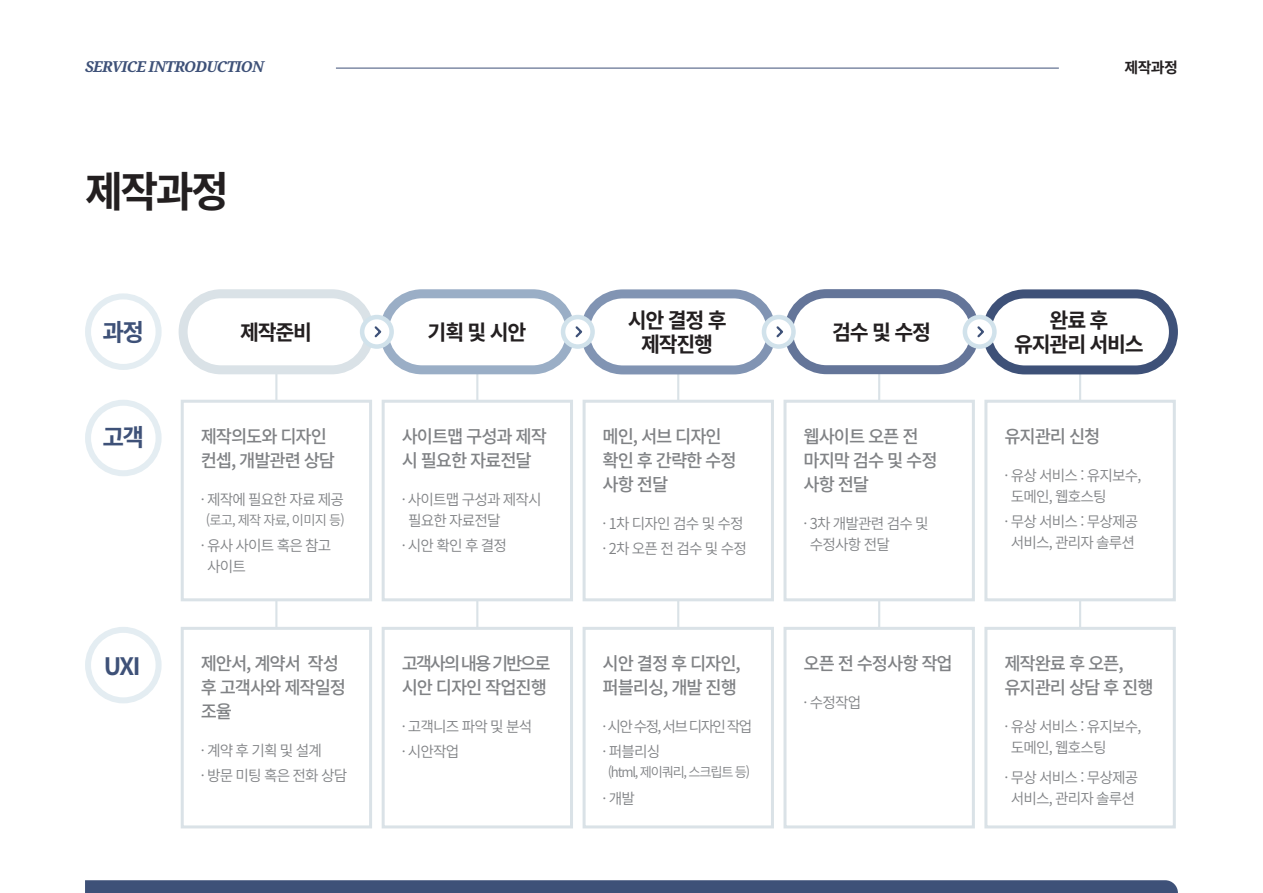
<style>
.page{position:relative;width:1263px;height:893px;background:#fff}
.page>*{position:absolute;margin:0;border:0;box-sizing:border-box;transform-origin:0 0}
.t1{font:700 42px "Noto Sans CJ Kkr";color:#231f20}
.t2{font:700 24px "Noto Sans CJ Kkr";letter-spacing:-.06em;color:#3e5178}
.t3{font:700 21px "Noto Sans CJ Kkr";letter-spacing:-.06em;color:#231f20}
.t4{font:500 18px "Noto Sans CJ Kkr";letter-spacing:-.06em;color:#808285}
.t5{font:500 18px "Noto Sans CJ Kkr";letter-spacing:-.12em;color:#808285}
.t6{font:600 15px "Noto Sans CJ Kkr";letter-spacing:-.06em;color:#808285}
.t7{font:italic 700 15px "Noto Serif";letter-spacing:-.04em;color:#3e5178}
.t8{font:600 15px "Noto Sans CJ Kkr";letter-spacing:-.11em;color:#808285}
.t9{font:700 15px "Noto Sans CJ Kkr";color:#231f20}
.t10{font:600 13.5px "Noto Sans CJ Kkr";letter-spacing:-.09em;color:#808285}
</style>
<div class="page">
<hr style="left:275px;top:370px;width:2px;height:298px;background:#dae2e7">
<hr style="left:476px;top:370px;width:2px;height:298px;background:#dae2e7">
<hr style="left:677px;top:370px;width:2px;height:298px;background:#dae2e7">
<hr style="left:878px;top:370px;width:2px;height:298px;background:#dae2e7">
<hr style="left:1079px;top:370px;width:2px;height:298px;background:#dae2e7">
<div style="left:85px;top:293px;width:77px;height:77px;border:6px solid #e4edf2;border-radius:50%"></div>
<div style="left:85px;top:400px;width:77px;height:76px;border:6px solid #e4edf2;border-radius:50%"></div>
<div style="left:85px;top:627px;width:77px;height:76px;border:6px solid #e4edf2;border-radius:50%"></div>
<hr style="left:336px;top:68px;width:723px;height:1px;background:#3e5178">
<svg style="left:85px;top:880px;width:1093px;height:13px"></svg>
<div style="left:179px;top:289px;width:195px;height:85px;border:9px solid #dae2e7;border-radius:38px"></div>
<svg style="left:180px;top:398px;width:192px;height:205px"></svg>
<svg style="left:180px;top:625px;width:192px;height:204px"></svg>
<svg style="left:381px;top:398px;width:192px;height:205px"></svg>
<svg style="left:381px;top:625px;width:192px;height:204px"></svg>
<svg style="left:582px;top:398px;width:192px;height:205px"></svg>
<svg style="left:582px;top:625px;width:192px;height:204px"></svg>
<svg style="left:783px;top:398px;width:192px;height:205px"></svg>
<svg style="left:783px;top:625px;width:192px;height:204px"></svg>
<svg style="left:984px;top:399px;width:192px;height:203px"></svg>
<svg style="left:984px;top:626px;width:192px;height:203px"></svg>
<div style="left:379px;top:289px;width:196px;height:85px;border:9px solid #9aaec6;border-radius:38px"></div>
<div style="left:580px;top:289px;width:196px;height:85px;border:9px solid #8194b3;border-radius:38px"></div>
<div style="left:784px;top:289px;width:196px;height:85px;border:9px solid #647599;border-radius:38px"></div>
<div style="left:982px;top:289px;width:196px;height:85px;border:9px solid #3e5178;border-radius:38px"></div>
<svg style="left:362px;top:317px;width:30px;height:30px"></svg>
<div style="left:360px;top:315px;width:34px;height:34px;border:4px solid #d1e2eb;border-radius:50%"></div>
<svg style="left:563px;top:317px;width:29px;height:30px"></svg>
<div style="left:561px;top:315px;width:34px;height:34px;border:4px solid #d1e2eb;border-radius:50%"></div>
<svg style="left:764px;top:317px;width:29px;height:30px"></svg>
<div style="left:762px;top:315px;width:34px;height:34px;border:4px solid #d1e2eb;border-radius:50%"></div>
<svg style="left:965px;top:317px;width:29px;height:30px"></svg>
<div style="left:963px;top:315px;width:34px;height:34px;border:4px solid #d1e2eb;border-radius:50%"></div>
<svg style="left:373px;top:324px;width:10px;height:15px"></svg>
<svg style="left:573px;top:324px;width:11px;height:15px"></svg>
<svg style="left:774px;top:324px;width:11px;height:15px"></svg>
<svg style="left:975px;top:324px;width:11px;height:15px"></svg>
<p class="t7" style="left:85px;top:57px;width:181px">SERVICE INTRODUCTION</p>
<p class="t9" style="left:1124px;top:59px;width:55px">제작과정</p>
<p class="t1" style="left:85px;top:168px;width:146px">제작과정</p>
<p class="t2" style="left:102px;top:318px;width:43px">과정</p>
<p class="t3" style="left:240px;top:320px;width:74px">제작준비</p>
<p class="t3" style="left:428px;top:320px;width:100px">기획 및 시안</p>
<p class="t3" style="left:628px;top:308px;width:100px">시안 결정 후</p>
<p class="t3" style="left:641px;top:332px;width:74px">제작진행</p>
<p class="t3" style="left:832px;top:320px;width:100px">검수 및 수정</p>
<p class="t3" style="left:1050px;top:308px;width:60px">완료 후</p>
<p class="t3" style="left:1014px;top:332px;width:131px">유지관리 서비스</p>
<p class="t2" style="left:102px;top:424px;width:43px">고객</p>
<p class="t4" style="left:201px;top:426px;width:128px">제작의도와 디자인</p>
<p class="t4" style="left:201px;top:450px;width:136px">컨셉, 개발관련 상담</p>
<p class="t6" style="left:201px;top:491px;width:145px">· 제작에 필요한 자료 제공</p>
<p class="t10" style="left:206px;top:512px;width:140px">(로고, 제작 자료, 이미지 등)</p>
<p class="t6" style="left:201px;top:537px;width:132px">· 유사 사이트 혹은 참고</p>
<p class="t6" style="left:207px;top:558px;width:40px">사이트</p>
<p class="t4" style="left:402px;top:426px;width:147px">사이트맵 구성과 제작</p>
<p class="t4" style="left:402px;top:450px;width:132px">시 필요한 자료전달</p>
<p class="t6" style="left:402px;top:491px;width:142px">· 사이트맵 구성과 제작시</p>
<p class="t6" style="left:408px;top:512px;width:94px">필요한 자료전달</p>
<p class="t6" style="left:402px;top:537px;width:107px">· 시안 확인 후 결정</p>
<p class="t4" style="left:603px;top:426px;width:121px">메인, 서브 디자인</p>
<p class="t4" style="left:603px;top:450px;width:136px">확인 후 간략한 수정</p>
<p class="t4" style="left:603px;top:474px;width:67px">사항 전달</p>
<p class="t6" style="left:603px;top:515px;width:143px">· 1차 디자인 검수 및 수정</p>
<p class="t6" style="left:603px;top:540px;width:146px">· 2차 오픈 전 검수 및 수정</p>
<p class="t4" style="left:803px;top:426px;width:117px">웹사이트 오픈 전</p>
<p class="t4" style="left:803px;top:450px;width:136px">마지막 검수 및 수정</p>
<p class="t4" style="left:803px;top:474px;width:67px">사항 전달</p>
<p class="t6" style="left:803px;top:515px;width:127px">· 3차 개발관련 검수 및</p>
<p class="t6" style="left:810px;top:536px;width:81px">수정사항 전달</p>
<p class="t4" style="left:1004px;top:426px;width:97px">유지관리 신청</p>
<p class="t6" style="left:1004px;top:467px;width:138px">· 유상 서비스 : 유지보수,</p>
<p class="t6" style="left:1011px;top:488px;width:97px">도메인, 웹호스팅</p>
<p class="t6" style="left:1004px;top:513px;width:135px">· 무상 서비스 : 무상제공</p>
<p class="t6" style="left:1011px;top:534px;width:126px">서비스, 관리자 솔루션</p>
<p class="t2" style="left:104px;top:653px;width:38px">UXI</p>
<p class="t4" style="left:201px;top:653px;width:140px">제안서, 계약서 작성</p>
<p class="t4" style="left:201px;top:677px;width:147px">후 고객사와 제작일정</p>
<p class="t4" style="left:201px;top:701px;width:33px">조율</p>
<p class="t6" style="left:201px;top:742px;width:123px">· 계약 후 기획 및 설계</p>
<p class="t6" style="left:201px;top:767px;width:148px">· 방문 미팅 혹은 전화 상담</p>
<p class="t5" style="left:402px;top:653px;width:150px">고객사의 내용 기반으로</p>
<p class="t4" style="left:402px;top:677px;width:147px">시안 디자인 작업진행</p>
<p class="t6" style="left:402px;top:718px;width:132px">· 고객니즈 파악 및 분석</p>
<p class="t6" style="left:402px;top:743px;width:59px">· 시안작업</p>
<p class="t4" style="left:603px;top:653px;width:140px">시안 결정 후 디자인,</p>
<p class="t4" style="left:603px;top:677px;width:136px">퍼블리싱, 개발 진행</p>
<p class="t8" style="left:603px;top:718px;width:151px">· 시안 수정, 서브 디자인 작업</p>
<p class="t6" style="left:603px;top:743px;width:59px">· 퍼블리싱</p>
<p class="t10" style="left:608px;top:764px;width:144px">(html, 제이쿼리, 스크립트 등)</p>
<p class="t6" style="left:603px;top:790px;width:34px">· 개발</p>
<p class="t4" style="left:803px;top:653px;width:151px">오픈 전 수정사항 작업</p>
<p class="t6" style="left:803px;top:694px;width:59px">· 수정작업</p>
<p class="t4" style="left:1004px;top:653px;width:121px">제작완료 후 오픈,</p>
<p class="t4" style="left:1004px;top:677px;width:151px">유지관리 상담 후 진행</p>
<p class="t6" style="left:1004px;top:718px;width:138px">· 유상 서비스 : 유지보수,</p>
<p class="t6" style="left:1011px;top:739px;width:97px">도메인, 웹호스팅</p>
<p class="t6" style="left:1004px;top:769px;width:135px">· 무상 서비스 : 무상제공</p>
<p class="t6" style="left:1011px;top:790px;width:126px">서비스, 관리자 솔루션</p>
</div>
